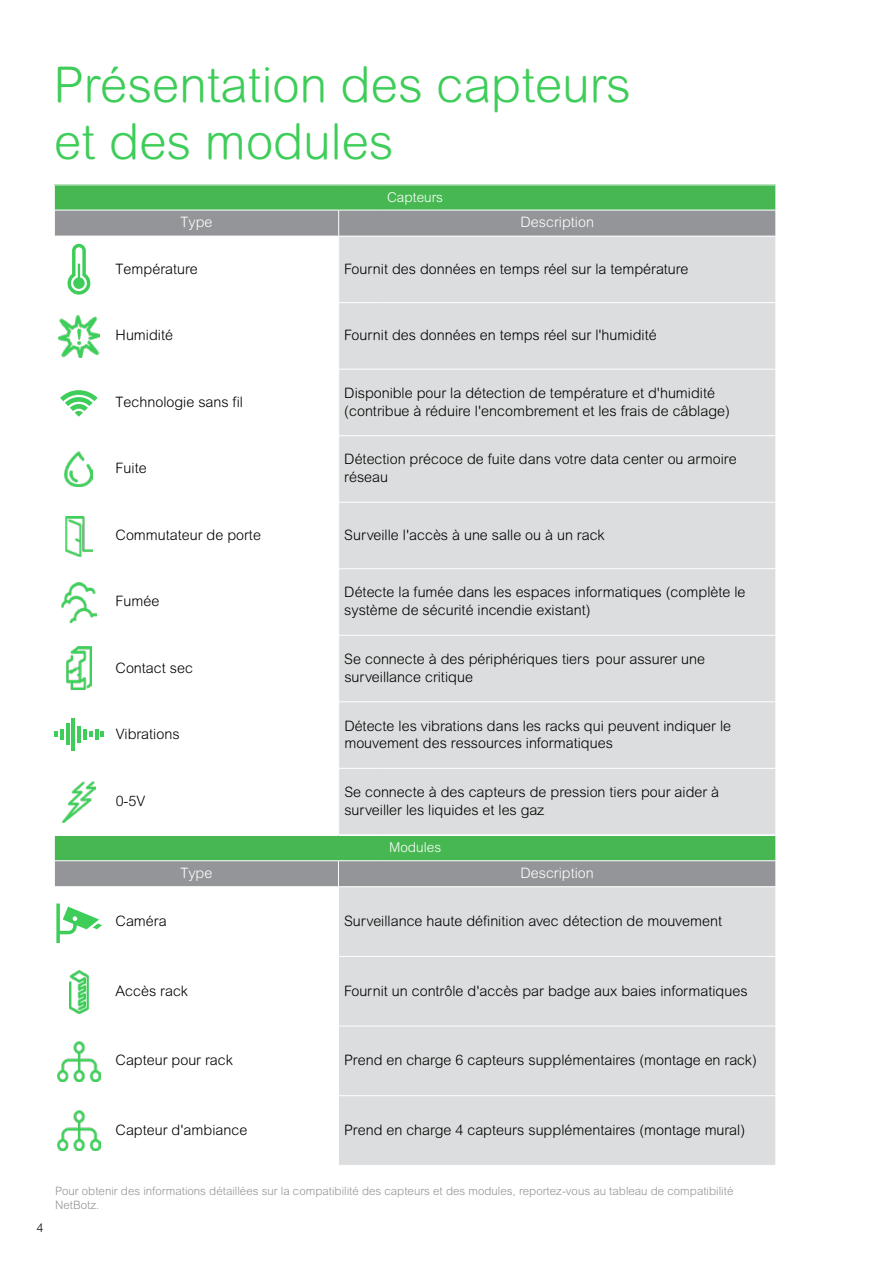
<style>
.page{position:relative;width:893px;height:1263px;background:#fff}
.page>*{position:absolute;margin:0;border:0;box-sizing:border-box;transform-origin:0 0}
.t1{font:300 49.35px/56.6px "Arial Rounded MT Pro";color:#3dcd58}
.t2{font:300 14.4px/17.7px "Arial Rounded MT Pro";color:#000}
.t3{font:300 14.4px "Arial Rounded MT Pro";color:#fff}
.t4{font:300 13.65px "Arial Rounded MT Pro";color:#fff}
.t5{font:300 12px "Arial Rounded MT Pro";color:#000}
.t6{font:300 11.55px/13.8px "Arial Rounded MT Pro";color:#939598}
</style>
<div class="page">
<div style="left:339px;top:237px;width:436px;height:597px;background:#dcddde"></div>
<svg style="left:54px;top:185px;width:722px;height:51px;background:#71a878"></svg>
<hr style="left:339px;top:302px;width:39px;height:1px;background:#fff">
<hr style="left:378px;top:302px;width:398px;height:1px;background:#fff">
<hr style="left:339px;top:369px;width:39px;height:1px;background:#fff">
<hr style="left:378px;top:369px;width:398px;height:1px;background:#fff">
<hr style="left:339px;top:435px;width:39px;height:1px;background:#fff">
<hr style="left:378px;top:435px;width:398px;height:1px;background:#fff">
<hr style="left:339px;top:502px;width:39px;height:1px;background:#fff">
<hr style="left:378px;top:502px;width:398px;height:1px;background:#fff">
<hr style="left:339px;top:568px;width:39px;height:1px;background:#fff">
<hr style="left:378px;top:568px;width:398px;height:1px;background:#fff">
<hr style="left:339px;top:635px;width:39px;height:1px;background:#fff">
<hr style="left:378px;top:635px;width:398px;height:1px;background:#fff">
<hr style="left:339px;top:701px;width:39px;height:1px;background:#fff">
<hr style="left:378px;top:701px;width:398px;height:1px;background:#fff">
<hr style="left:339px;top:768px;width:39px;height:1px;background:#fff">
<hr style="left:378px;top:768px;width:398px;height:1px;background:#fff">
<hr style="left:54px;top:210px;width:285px;height:1px;background:#fff">
<hr style="left:339px;top:210px;width:39px;height:1px;background:#fff">
<hr style="left:378px;top:210px;width:398px;height:1px;background:#fff">
<svg style="left:67px;top:244px;width:24px;height:51px"></svg>
<img style="left:58px;top:315px;width:42px;height:42px">
<svg style="left:60px;top:390px;width:38px;height:27px"></svg>
<img style="left:66px;top:517px;width:26px;height:39px">
<img style="left:61px;top:583px;width:35px;height:39px">
<img style="left:66px;top:646px;width:26px;height:44px">
<img style="left:65px;top:451px;width:28px;height:36px">
<img style="left:63px;top:781px;width:32px;height:41px">
<svg style="left:54px;top:732px;width:4px;height:5px"></svg>
<svg style="left:89px;top:729px;width:15px;height:11px"></svg>
<hr style="left:83px;top:729px;width:4px;height:11px;background:#3dcd58">
<hr style="left:60px;top:729px;width:4px;height:11px;background:#3dcd58">
<hr style="left:78px;top:726px;width:3px;height:16px;background:#3dcd58">
<hr style="left:66px;top:723px;width:3px;height:22px;background:#3dcd58">
<hr style="left:72px;top:718px;width:3px;height:33px;background:#3dcd58">
<div style="left:339px;top:887px;width:436px;height:278px;background:#dcddde"></div>
<svg style="left:54px;top:836px;width:722px;height:50px;background:#6ea676"></svg>
<hr style="left:338px;top:956px;width:40px;height:1px;background:#fff">
<hr style="left:378px;top:956px;width:398px;height:1px;background:#fff">
<hr style="left:338px;top:1026px;width:40px;height:1px;background:#fff">
<hr style="left:378px;top:1026px;width:398px;height:1px;background:#fff">
<hr style="left:338px;top:1095px;width:40px;height:1px;background:#fff">
<hr style="left:378px;top:1095px;width:398px;height:1px;background:#fff">
<hr style="left:54px;top:860px;width:284px;height:1px;background:#fff">
<hr style="left:338px;top:860px;width:40px;height:1px;background:#fff">
<hr style="left:378px;top:860px;width:398px;height:1px;background:#fff">
<img style="left:69px;top:971px;width:20px;height:42px">
<img style="left:57px;top:1110px;width:44px;height:40px">
<svg style="left:56px;top:903px;width:46px;height:40px"></svg>
<img style="left:57px;top:1041px;width:44px;height:40px">
<h1 class="t1" style="left:54px;top:59px;width:579px">Présentation des capteurs et des modules</h1>
<p class="t4" style="left:387px;top:189px;width:58px">Capteurs</p>
<p class="t3" style="left:181px;top:214px;width:33px">Type</p>
<p class="t3" style="left:521px;top:214px;width:75px">Description</p>
<p class="t2" style="left:116px;top:260px;width:84px">Température</p>
<p class="t2" style="left:344px;top:260px;width:346px">Fournit des données en temps réel sur la température</p>
<p class="t2" style="left:116px;top:327px;width:59px">Humidité</p>
<p class="t2" style="left:344px;top:327px;width:314px">Fournit des données en temps réel sur l'humidité</p>
<p class="t2" style="left:116px;top:393px;width:129px">Technologie sans fil</p>
<p class="t2" style="left:344px;top:385px;width:387px">Disponible pour la détection de température et d'humidité (contribue à réduire l'encombrement et les frais de câblage)</p>
<p class="t2" style="left:116px;top:460px;width:33px">Fuite</p>
<p class="t2" style="left:344px;top:451px;width:394px">Détection précoce de fuite dans votre data center ou armoire réseau</p>
<p class="t2" style="left:116px;top:526px;width:147px">Commutateur de porte</p>
<p class="t2" style="left:344px;top:526px;width:262px">Surveille l'accès à une salle ou à un rack</p>
<p class="t2" style="left:116px;top:593px;width:45px">Fumée</p>
<p class="t2" style="left:344px;top:584px;width:403px">Détecte la fumée dans les espaces informatiques (complète le système de sécurité incendie existant)</p>
<p class="t2" style="left:116px;top:659px;width:79px">Contact sec</p>
<p class="t2" style="left:344px;top:651px;width:362px">Se connecte à des périphériques tiers pour assurer une surveillance critique</p>
<p class="t2" style="left:116px;top:726px;width:65px">Vibrations</p>
<p class="t2" style="left:344px;top:717px;width:388px">Détecte les vibrations dans les racks qui peuvent indiquer le mouvement des ressources informatiques</p>
<p class="t2" style="left:116px;top:793px;width:31px">0-5V</p>
<p class="t2" style="left:344px;top:784px;width:376px">Se connecte à des capteurs de pression tiers pour aider à surveiller les liquides et les gaz</p>
<p class="t4" style="left:389px;top:839px;width:54px">Modules</p>
<p class="t3" style="left:180px;top:865px;width:33px">Type</p>
<p class="t3" style="left:520px;top:865px;width:75px">Description</p>
<p class="t2" style="left:116px;top:913px;width:52px">Caméra</p>
<p class="t2" style="left:344px;top:913px;width:379px">Surveillance haute définition avec détection de mouvement</p>
<p class="t2" style="left:116px;top:982px;width:74px">Accès rack</p>
<p class="t2" style="left:344px;top:982px;width:405px">Fournit un contrôle d'accès par badge aux baies informatiques</p>
<p class="t2" style="left:116px;top:1052px;width:119px">Capteur pour rack</p>
<p class="t2" style="left:344px;top:1052px;width:414px">Prend en charge 6 capteurs supplémentaires (montage en rack)</p>
<p class="t2" style="left:116px;top:1121px;width:133px">Capteur d'ambiance</p>
<p class="t2" style="left:344px;top:1121px;width:403px">Prend en charge 4 capteurs supplémentaires (montage mural)</p>
<p class="t5" style="left:37px;top:1221px;width:8px">4</p>
<p class="t6" style="left:55px;top:1185px;width:680px">Pour obtenir des informations détaillées sur la compatibilité des capteurs et des modules, reportez-vous au tableau de compatibilité<br>NetBotz.</p>
</div>
